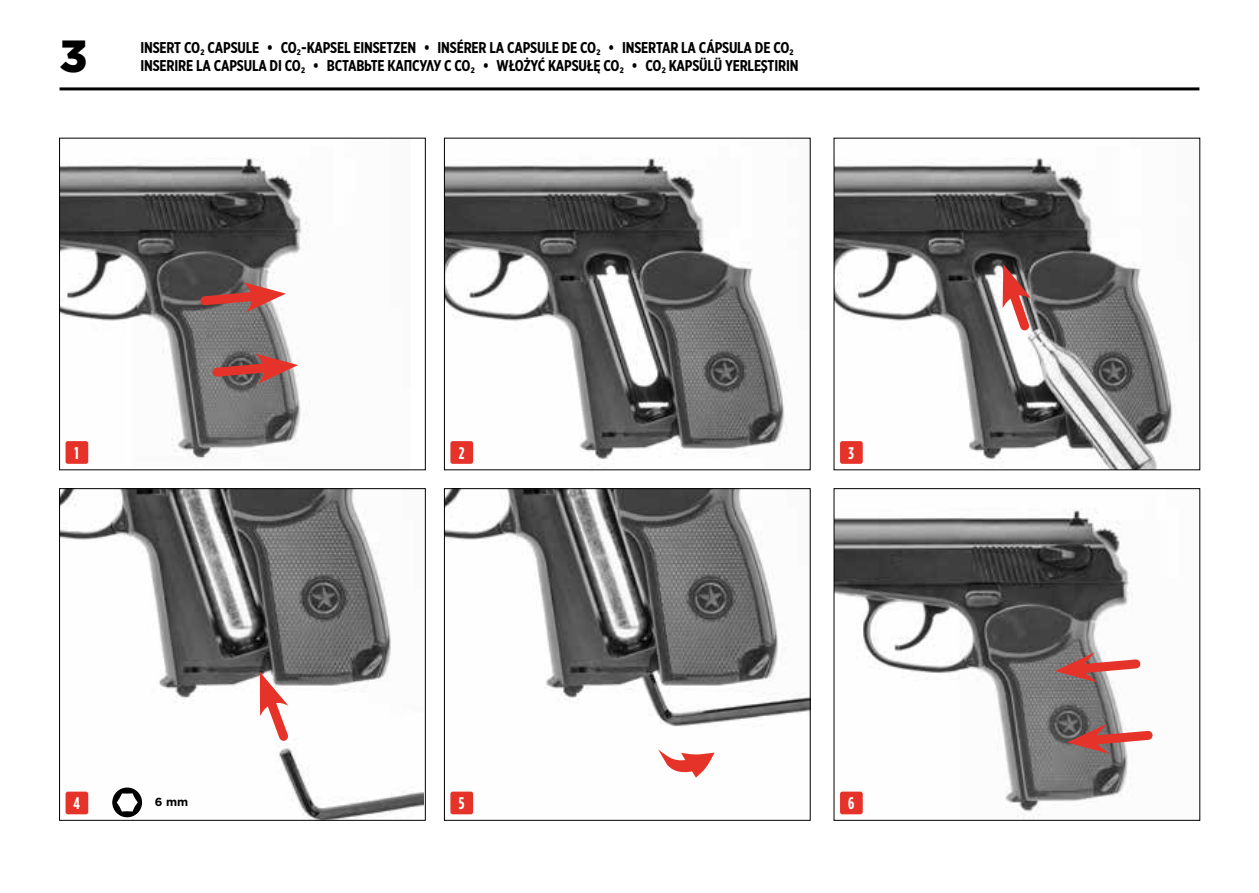
<style>
.page{position:relative;width:1259px;height:893px;background:#fff}
.page>*{position:absolute;margin:0;border:0;box-sizing:border-box;transform-origin:0 0}
.t1{font:900 45px "Gotham";color:#000}
.t2{font:700 16.8px "Gotham Condensed";color:#fff}
.t3{font:700 15.6px "Gotham X Narrow";letter-spacing:-.01em;color:#000}
.t4{font:700 11.7px "Gotham";color:#000}
</style>
<div class="page">
<hr style="left:60px;top:87px;width:1139px;height:3px;background:#000">
<img style="left:61px;top:158px;width:246px;height:306px">
<div style="left:59px;top:138px;width:367px;height:332px;border:1px solid #000"></div>
<img style="left:835px;top:508px;width:297px;height:308px">
<div style="left:833px;top:488px;width:367px;height:333px;border:1px solid #000"></div>
<img style="left:446px;top:158px;width:341px;height:306px">
<img style="left:835px;top:158px;width:341px;height:310px">
<img style="left:61px;top:490px;width:363px;height:329px">
<div style="left:59px;top:488px;width:367px;height:333px;border:1px solid #000"></div>
<img style="left:446px;top:490px;width:362px;height:325px">
<div style="left:444px;top:488px;width:366px;height:333px;border:1px solid #000"></div>
<div style="left:66px;top:441px;width:22px;height:23px;background:#e63329;border-radius:2px"></div>
<div style="left:840px;top:792px;width:22px;height:22px;background:#e63329;border-radius:2px"></div>
<div style="left:66px;top:792px;width:22px;height:22px;background:#e63329;border-radius:2px"></div>
<div style="left:450px;top:792px;width:23px;height:22px;background:#e63329;border-radius:2px"></div>
<div style="left:840px;top:441px;width:22px;height:23px;background:#e63329;border-radius:2px"></div>
<div style="left:450px;top:441px;width:23px;height:23px;background:#e63329;border-radius:2px"></div>
<svg style="left:195px;top:282px;width:91px;height:30px;background:#a46763"></svg>
<svg style="left:1054px;top:652px;width:87px;height:30px"></svg>
<svg style="left:207px;top:354px;width:91px;height:30px;background:#9e615d"></svg>
<svg style="left:1067px;top:724px;width:86px;height:30px"></svg>
<svg style="left:1000px;top:264px;width:36px;height:73px"></svg>
<svg style="left:257px;top:672px;width:38px;height:76px"></svg>
<svg style="left:658px;top:726px;width:63px;height:61px"></svg>
<div style="left:113px;top:788px;width:28px;height:29px;background:#000;border-radius:50%"></div>
<div style="left:112px;top:787px;width:30px;height:30px;border:1px solid #000;border-radius:50%"></div>
<svg style="left:117px;top:793px;width:21px;height:18px"></svg>
<h1 class="t1" style="left:60px;top:25px;width:29px">3</h1>
<p class="t3" style="left:140px;top:38px;width:655px">INSERT CO₂ CAPSULE • CO₂-KAPSEL EINSETZEN • INSÉRER LA CAPSULE DE CO₂ • INSERTAR LA CÁPSULA DE CO₂</p>
<p class="t3" style="left:140px;top:56px;width:659px">INSERIRE LA CAPSULA DI CO₂ • ВСТАВЬТЕ КАПСУЛУ С CO₂ • WŁOŻYĆ KAPSUŁĘ CO₂ • CO₂ KAPSÜLÜ YERLEŞTIRIN</p>
<p class="t2" style="left:75px;top:443px;width:6px">1</p>
<p class="t2" style="left:459px;top:443px;width:7px">2</p>
<p class="t2" style="left:848px;top:443px;width:7px">3</p>
<p class="t2" style="left:73px;top:794px;width:8px">4</p>
<p class="t2" style="left:459px;top:794px;width:7px">5</p>
<p class="t2" style="left:848px;top:794px;width:8px">6</p>
<p class="t4" style="left:155px;top:794px;width:35px">6 mm</p>
</div>
